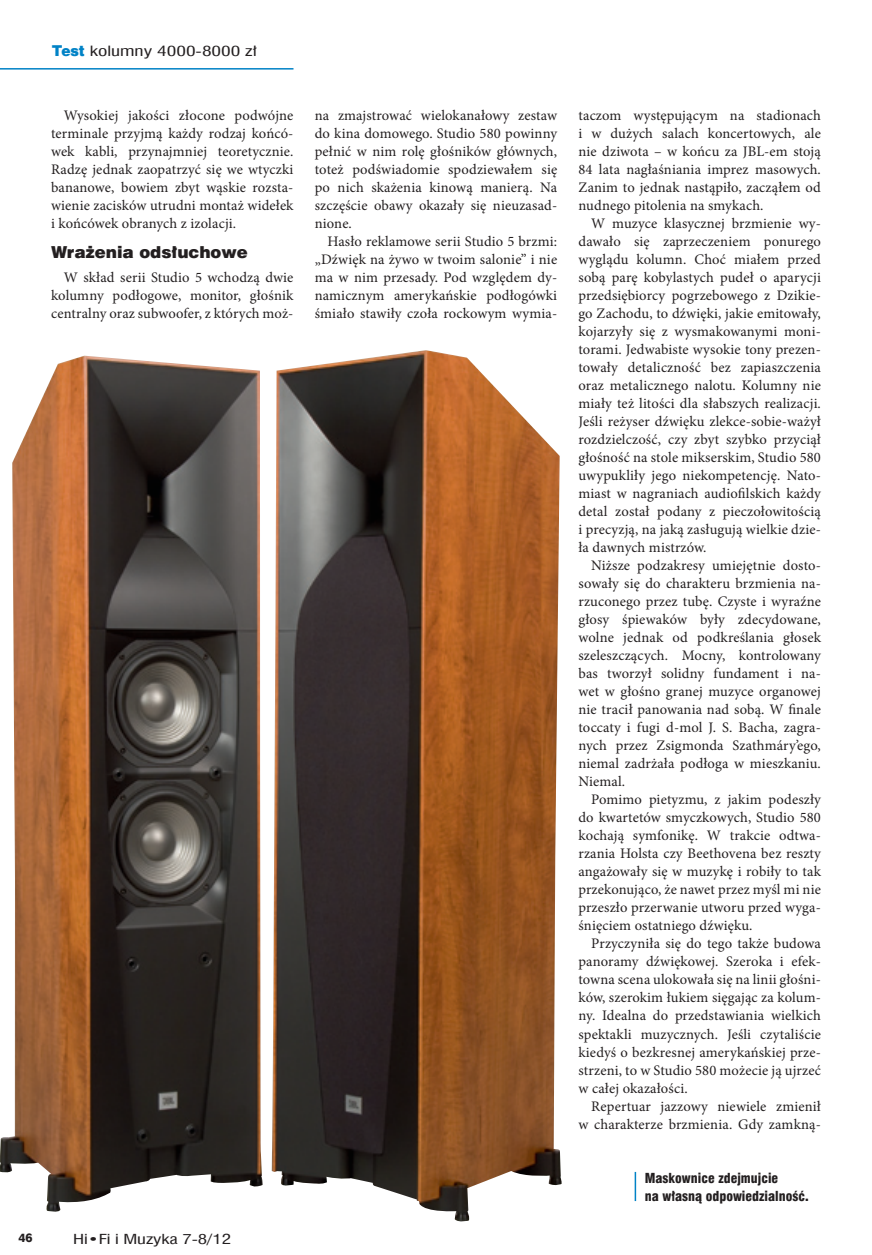
<style>
.page{position:relative;width:872px;height:1255px;background:#fff}
.page>*{position:absolute;margin:0;border:0;box-sizing:border-box;transform-origin:0 0}
.t1{font:16.5px "Swis 721 Blk EU";color:#231f20}
.t2{font:14.55px/18px "Minion Pro";letter-spacing:.01em;color:#231f20;text-align:justify}
.t3{font:13.8px "Swis 721 Cn EU";color:#231f20;scale:1.4 1}
.t4{font:13.5px/18px "Swis 721 Blk Cn EU";color:#231f20}
.t5{font:13.5px "Swis 721 Cn EU";letter-spacing:-.005em;color:#231f20;scale:1.4 1}
.t6{font:12px "Swis 721 Hv EU";color:#231f20}
.s1{font-family:"Swis 721 Blk 2 EU";color:#0082c6}
</style>
<div class="page">
<hr style="left:0;top:68px;width:293px;height:2px;background:#0082c6">
<img style="left:272px;top:350px;width:290px;height:872px">
<img style="left:0;top:355px;width:263px;height:857px">
<hr style="left:634px;top:1171px;width:2px;height:29px;background:#0082c6">
<p class="t3" style="left:52px;top:41px;width:148px"><span class="s1">Test</span> kolumny 4000-8000 zł</p>
<p class="t2" style="left:51px;top:106px;width:244px;text-indent:13px">Wysokiej jakości złocone podwójne terminale przyjmą każdy rodzaj końcó&shy;wek kabli, przynajmniej teoretycznie.<br>Radzę jednak zaopatrzyć się we wtyczki bananowe, bowiem zbyt wąskie rozsta&shy;wienie zacisków utrudni montaż widełek i końcówek obranych z izolacji.</p>
<p class="t1" style="left:51px;top:242px;width:198px">Wrażenia odsłuchowe</p>
<p class="t2" style="left:51px;top:268px;width:244px;text-indent:13px">W skład serii Studio 5 wchodzą dwie kolumny podłogowe, monitor, głośnik centralny oraz subwoofer, z których moż-</p>
<p class="t6" style="left:18px;top:1230px;width:16px">46</p>
<p class="t5" style="left:73px;top:1229px;width:114px">Hi•Fi i Muzyka 7-8/12</p>
<p class="t2" style="left:315px;top:106px;width:244px">na zmajstrować wielokanałowy zestaw do kina domowego. Studio 580 powinny pełnić w nim rolę głośników głównych, toteż podświadomie spodziewałem się po nich skażenia kinową manierą. Na szczęście obawy okazały się nieuzasad&shy;nione.</p>
<p class="t2" style="left:315px;top:232px;width:244px;text-indent:13px">Hasło reklamowe serii Studio 5 brzmi: „Dźwięk na żywo w twoim salonie” i nie ma w nim przesady. Pod względem dy&shy;namicznym amerykańskie podłogówki śmiało stawiły czoła rockowym wymia-</p>
<p class="t2" style="left:578px;top:106px;width:244px">taczom występującym na stadionach i w dużych salach koncertowych, ale nie dziwota – w końcu za JBL-em stoją 84 lata nagłaśniania imprez masowych.<br>Zanim to jednak nastąpiło, zacząłem od nudnego pitolenia na smykach.</p>
<p class="t2" style="left:578px;top:214px;width:244px;text-indent:13px">W muzyce klasycznej brzmienie wy&shy;dawało się zaprzeczeniem ponurego wyglądu kolumn. Choć miałem przed sobą parę kobylastych pudeł o aparycji przedsiębiorcy pogrzebowego z Dzikie&shy;go Zachodu, to dźwięki, jakie emitowały, kojarzyły się z wysmakowanymi moni&shy;torami. Jedwabiste wysokie tony prezen&shy;towały detaliczność bez zapiaszczenia oraz metalicznego nalotu. Kolumny nie miały też litości dla słabszych realizacji.<br>Jeśli reżyser dźwięku zlekce-sobie-ważył rozdzielczość, czy zbyt szybko przyciął głośność na stole mikserskim, Studio 580 uwypukliły jego niekompetencję. Nato&shy;miast w nagraniach audiofilskich każdy detal został podany z pieczołowitością i precyzją, na jaką zasługują wielkie dzie&shy;ła dawnych mistrzów.</p>
<p class="t2" style="left:578px;top:556px;width:244px;text-indent:13px">Niższe podzakresy umiejętnie dosto&shy;sowały się do charakteru brzmienia na&shy;rzuconego przez tubę. Czyste i wyraźne głosy śpiewaków były zdecydowane, wolne jednak od podkreślania głosek szeleszczących. Mocny, kontrolowany bas tworzył solidny fundament i na&shy;wet w głośno granej muzyce organowej nie tracił panowania nad sobą. W finale toccaty i fugi d-mol J. S. Bacha, zagra&shy;nych przez Zsigmonda Szathmáry’ego, niemal zadrżała podłoga w mieszkaniu.<br>Niemal.</p>
<p class="t2" style="left:578px;top:790px;width:244px;text-indent:13px">Pomimo pietyzmu, z jakim podeszły do kwartetów smyczkowych, Studio 580 kochają symfonikę. W trakcie odtwa&shy;rzania Holsta czy Beethovena bez reszty angażowały się w muzykę i robiły to tak przekonująco, że nawet przez myśl mi nie przeszło przerwanie utworu przed wyga&shy;śnięciem ostatniego dźwięku.</p>
<p class="t2" style="left:578px;top:934px;width:244px;text-indent:13px">Przyczyniła się do tego także budowa panoramy dźwiękowej. Szeroka i efek&shy;towna scena ulokowała się na linii głośni&shy;ków, szerokim łukiem sięgając za kolum&shy;ny. Idealna do przedstawiania wielkich spektakli muzycznych. Jeśli czytaliście kiedyś o bezkresnej amerykańskiej prze&shy;strzeni, to w Studio 580 możecie ją ujrzeć w całej okazałości.</p>
<p class="t2" style="left:578px;top:1096px;width:244px;text-align:right">Repertuar jazzowy niewiele zmienił w charakterze brzmienia. Gdy zamkną-</p>
<p class="t4" style="left:645px;top:1169px;width:165px">Maskownice zdejmujcie<br>na własną odpowiedzialność.</p>
</div>
